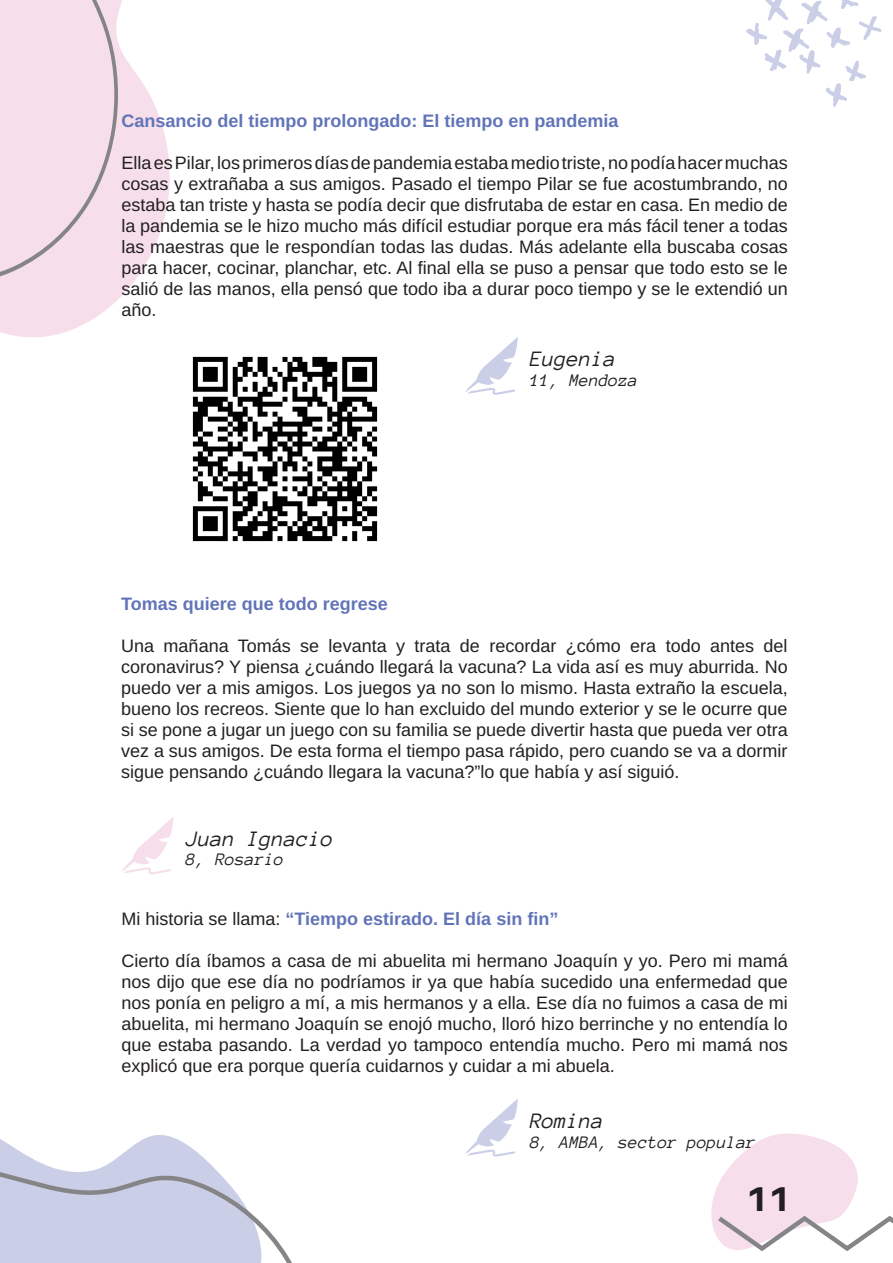
<style>
.page{position:relative;width:893px;height:1263px;background:#fff}
.page>*{position:absolute;margin:0;border:0;box-sizing:border-box;transform-origin:0 0}
.t1{font:800 34.5px "Aileron";color:#231f20}
.Estilo_de_párrafo_2{font:italic 22.5px "Anonymous Pro";color:#231f20}
.Cuerpo{font:18px/21px "Arimo";color:#231f20;text-align:justify}
.Cuerpo-2{font:700 18px "Arimo";color:#6174b8}
.Estilo_de_párrafo_2-2{font:italic 18px "Anonymous Pro";color:#231f20}
.s1{font-weight:400;color:#231f20}
</style>
<div class="page">
<svg style="left:128px;top:62px;width:42px;height:227px;fill:#f6dfeb"></svg>
<svg style="left:0;top:1135px;width:201px;height:21px"></svg>
<svg style="left:0;top:1156px;width:292px;height:107px"></svg>
<svg style="left:746px;top:0;width:136px;height:107px"></svg>
<svg style="left:711px;top:1133px;width:182px;height:118px"></svg>
<svg style="left:0;top:0;width:128px;height:338px;background:#f3dde9"></svg>
<svg style="left:466px;top:337px;width:52px;height:58px"></svg>
<svg style="left:122px;top:817px;width:52px;height:57px"></svg>
<svg style="left:466px;top:1099px;width:52px;height:57px"></svg>
<img style="left:192px;top:356px;width:186px;height:186px">
<p class="Cuerpo-2" style="left:122px;top:109px;width:499px">Cansancio del tiempo prolongado: El tiempo en pandemia</p>
<p class="Cuerpo" style="left:122px;top:153px;width:668px">Ella es Pilar, los primeros días de pandemia estaba medio triste, no podía hacer muchas cosas y extrañaba a sus amigos. Pasado el tiempo Pilar se fue acostumbrando, no estaba tan triste y hasta se podía decir que disfrutaba de estar en casa. En medio de la pandemia se le hizo mucho más difícil estudiar porque era más fácil tener a todas las maestras que le respondían todas las dudas. Más adelante ella buscaba cosas para hacer, cocinar, planchar, etc. Al final ella se puso a pensar que todo esto se le salió de las manos, ella pensó que todo iba a durar poco tiempo y se le extendió un año.</p>
<p class="Estilo_de_párrafo_2" style="left:530px;top:346px;width:87px">Eugenia</p>
<p class="Estilo_de_párrafo_2-2" style="left:530px;top:369px;width:110px">11, Mendoza</p>
<p class="Cuerpo-2" style="left:121px;top:592px;width:268px">Tomas quiere que todo regrese</p>
<p class="Cuerpo" style="left:121px;top:636px;width:668px">Una mañana Tomás se levanta y trata de recordar ¿cómo era todo antes del coronavirus? Y piensa ¿cuándo llegará la vacuna? La vida así es muy aburrida. No puedo ver a mis amigos. Los juegos ya no son lo mismo. Hasta extraño la escuela, bueno los recreos. Siente que lo han excluido del mundo exterior y se le ocurre que si se pone a jugar un juego con su familia se puede divertir hasta que pueda ver otra vez a sus amigos. De esta forma el tiempo pasa rápido, pero cuando se va a dormir sigue pensando ¿cuándo llegara la vacuna?”lo que había y así siguió.</p>
<p class="Estilo_de_párrafo_2" style="left:186px;top:825px;width:149px">Juan Ignacio</p>
<p class="Estilo_de_párrafo_2-2" style="left:186px;top:849px;width:100px">8, Rosario</p>
<p class="Cuerpo-2" style="left:122px;top:907px;width:438px"><span class="s1">Mi historia se llama:</span> “Tiempo estirado. El día sin fin”</p>
<p class="Cuerpo" style="left:122px;top:951px;width:668px">Cierto día íbamos a casa de mi abuelita mi hermano Joaquín y yo. Pero mi mamá nos dijo que ese día no podríamos ir ya que había sucedido una enfermedad que nos ponía en peligro a mí, a mis hermanos y a ella. Ese día no fuimos a casa de mi abuelita, mi hermano Joaquín se enojó mucho, lloró hizo berrinche y no entendía lo que estaba pasando. La verdad yo tampoco entendía mucho. Pero mi mamá nos explicó que era porque quería cuidarnos y cuidar a mi abuela.</p>
<p class="Estilo_de_párrafo_2" style="left:530px;top:1108px;width:75px">Romina</p>
<p class="Estilo_de_párrafo_2-2" style="left:530px;top:1131px;width:228px">8, AMBA, sector popular</p>
<h1 class="t1" style="left:746px;top:1180px;width:46px">11</h1>
</div>
